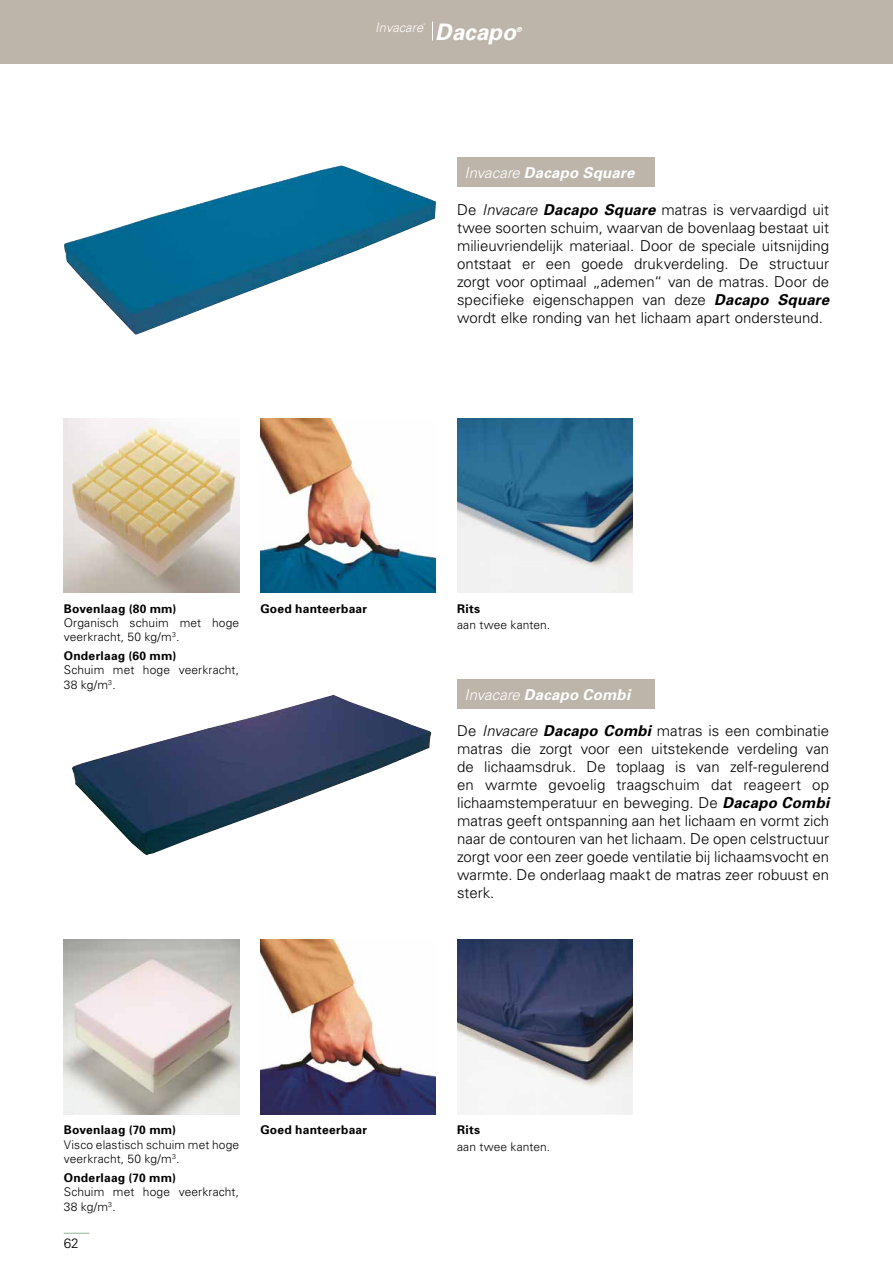
<style>
.page{position:relative;width:893px;height:1263px;background:#fff}
.page>*{position:absolute;margin:0;border:0;box-sizing:border-box;transform-origin:0 0}
.t1{font:italic 700 22.65px "Univers";color:#fff}
.t2{font:300 15px/18px "Univers";color:#000;text-align:justify}
.t3{font:italic 700 15px "Univers";letter-spacing:.015em;color:#fff}
.t4{font:300 13.5px "Univers";color:#000}
.t5{font:italic 300 12.9px "Univers";color:#fff}
.t6{font:300 12px/14.4px "Univers";letter-spacing:.01em;color:#000}
.t7{font:700 12px "Univers";letter-spacing:.02em;color:#000}
.t8{font:italic 700 7.05px "Univers";color:#fff}
.t9{font:italic 300 2.25px "Univers";color:#fff}
.s1{font-weight:300}
.s2{font-style:italic}
.s3{font-weight:700;font-style:italic}
</style>
<div class="page">
<div style="left:0;top:0;width:893px;height:64px;background:#bdb5a9"></div>
<img style="left:64px;top:165px;width:372px;height:170px">
<div style="left:457px;top:157px;width:198px;height:30px;background:#bdb5a9"></div>
<svg style="left:432px;top:22px;width:1px;height:19px"></svg>
<img style="left:72px;top:695px;width:359px;height:160px">
<div style="left:457px;top:679px;width:198px;height:30px;background:#bdb5a9"></div>
<img style="left:457px;top:940px;width:175px;height:174px">
<img style="left:260px;top:940px;width:176px;height:174px">
<img style="left:64px;top:940px;width:175px;height:174px">
<img style="left:457px;top:418px;width:175px;height:174px">
<img style="left:260px;top:418px;width:176px;height:174px">
<img style="left:64px;top:418px;width:175px;height:174px">
<svg style="left:64px;top:1233px;width:25px;height:1px"></svg>
<p class="t5" style="left:375px;top:19px;width:49px">Invacare</p>
<p class="t9" style="left:423px;top:23px;width:3px">®</p>
<h1 class="t1" style="left:435px;top:19px;width:82px">Dacapo</h1>
<p class="t8" style="left:516px;top:25px;width:7px">®</p>
<p class="t3" style="left:465px;top:164px;width:171px"><span class="s1">Invacare</span> Dacapo Square</p>
<p class="t2" style="left:457px;top:200px;width:374px">De <span class="s2">Invacare</span> <span class="s3">Dacapo Square</span> matras is vervaardigd uit twee soorten schuim, waarvan de bovenlaag bestaat uit milieuvriendelijk materiaal. Door de speciale uitsnijding ontstaat er een goede drukverdeling. De structuur zorgt voor optimaal „ademen“ van de matras. Door de specifieke eigenschappen van deze <span class="s3">Dacapo Square </span>wordt elke ronding van het lichaam apart ondersteund.</p>
<p class="t7" style="left:64px;top:601px;width:114px">Bovenlaag (80 mm)</p>
<p class="t6" style="left:64px;top:615px;width:177px">Organisch schuim met hoge veerkracht, 50 kg/m<sup>3</sup>.</p>
<p class="t7" style="left:64px;top:648px;width:114px">Onderlaag (60 mm)</p>
<p class="t6" style="left:64px;top:663px;width:177px">Schuim met hoge veerkracht,<br>38 kg/m<sup>3</sup>.</p>
<p class="t7" style="left:260px;top:601px;width:108px">Goed hanteerbaar</p>
<p class="t7" style="left:457px;top:601px;width:24px">Rits</p>
<p class="t6" style="left:457px;top:617px;width:95px">aan twee kanten.</p>
<p class="t3" style="left:465px;top:685px;width:167px"><span class="s1">Invacare</span> Dacapo Combi</p>
<p class="t2" style="left:457px;top:721px;width:374px">De <span class="s2">Invacare</span> <span class="s3">Dacapo Combi</span> matras is een combinatie matras die zorgt voor een uitstekende verdeling van de lichaamsdruk. De toplaag is van zelf-regulerend en warmte gevoelig traagschuim dat reageert op lichaamstemperatuur en beweging. De <span class="s3">Dacapo Combi </span>matras geeft ontspanning aan het lichaam en vormt zich naar de contouren van het lichaam. De open celstructuur zorgt voor een zeer goede ventilatie bij lichaamsvocht en warmte. De onderlaag maakt de matras zeer robuust en sterk.</p>
<p class="t7" style="left:64px;top:1122px;width:114px">Bovenlaag (70 mm)</p>
<p class="t6" style="left:64px;top:1137px;width:177px">Visco elastisch schuim met hoge veerkracht, 50 kg/m<sup>3</sup>.</p>
<p class="t7" style="left:64px;top:1170px;width:114px">Onderlaag (70 mm)</p>
<p class="t6" style="left:64px;top:1184px;width:177px">Schuim met hoge veerkracht,<br>38 kg/m<sup>3</sup>.</p>
<p class="t4" style="left:64px;top:1235px;width:17px">62</p>
<p class="t7" style="left:260px;top:1122px;width:108px">Goed hanteerbaar</p>
<p class="t7" style="left:457px;top:1122px;width:24px">Rits</p>
<p class="t6" style="left:457px;top:1139px;width:95px">aan twee kanten.</p>
</div>
